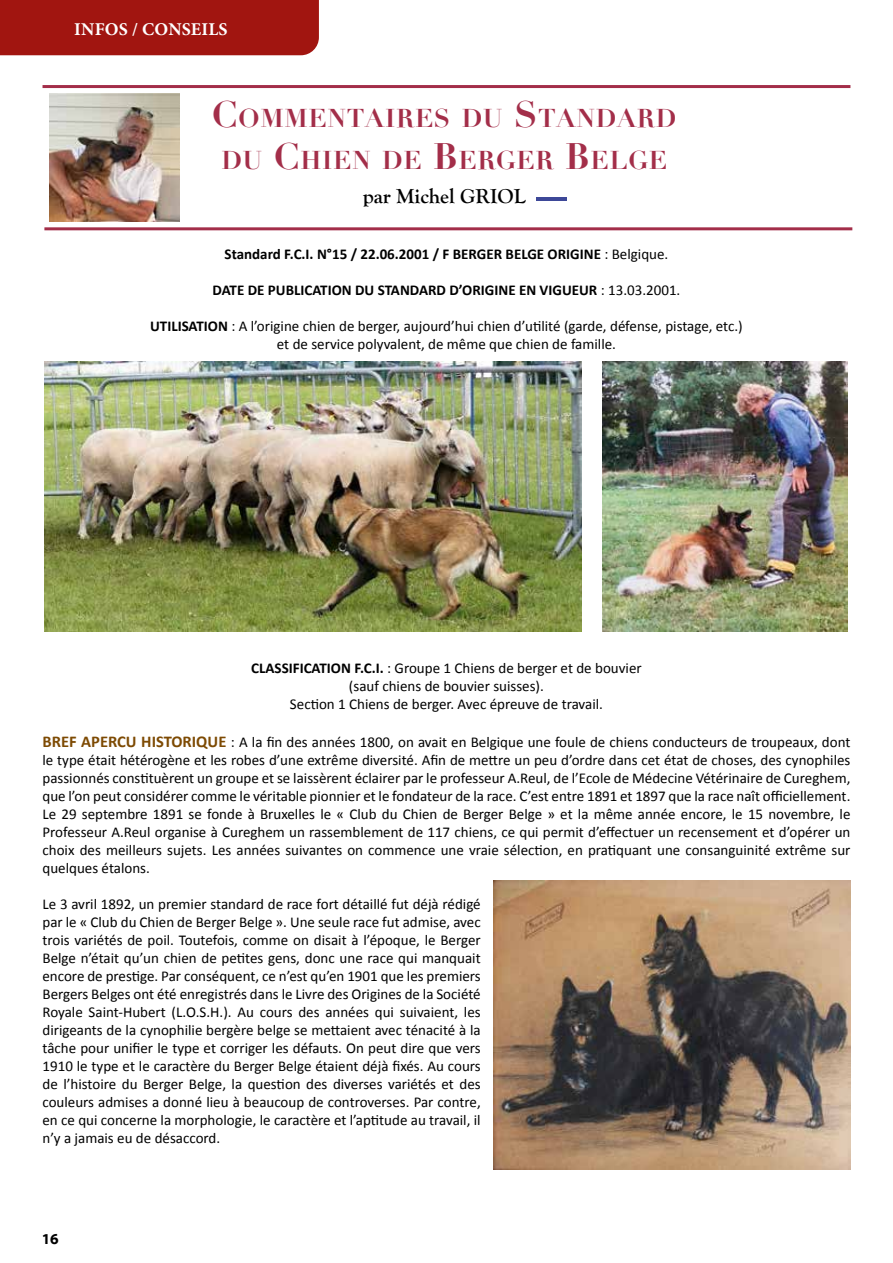
<style>
.page{position:relative;width:893px;height:1263px;background:#fff}
.page>*{position:absolute;margin:0;border:0;box-sizing:border-box;transform-origin:0 0}
.t1{font:700 25.2px/42px "Didot";letter-spacing:.03em;color:#a32e49;text-align:center}
.t2{font:700 21px "Goudy Old Style T";color:#000}
.t3{font:700 18px "Minion Pro";letter-spacing:.01em;color:#fff}
.t4{font:15px/18px "Calibri";color:#000;text-align:center}
.t5{font:700 15px "Calibri";color:#000}
.t6{font:700 15px "Myriad Web Pro";color:#000}
.s1{font-size:36px}
.s2{font-weight:400}
.s3{font-weight:700}
.s4{font-weight:700;font-size:16.5px;color:#7d4a03}
</style>
<div class="page">
<div style="left:0;top:0;width:319px;height:55px;background:#a11510"></div>
<hr style="left:44px;top:227px;width:808px;height:3px;background:#a32e49">
<hr style="left:43px;top:85px;width:807px;height:3px;background:#a32e49">
<img style="left:44px;top:361px;width:538px;height:271px">
<img style="left:602px;top:361px;width:246px;height:271px">
<img style="left:493px;top:880px;width:357px;height:289px">
<hr style="left:536px;top:198px;width:31px;height:3px;background:#3d4898">
<img style="left:50px;top:94px;width:130px;height:127px">
<p class="t3" style="left:74px;top:17px;width:155px">INFOS / CONSEILS</p>
<h1 class="t1" style="left:212px;top:97px;width:466px"><span class="s1">C</span>OMMENTAIRES DU <span class="s1">S</span> TANDARD<br>DU <span class="s1">C</span>HIEN DE <span class="s1">B</span>ERGER <span class="s1">B</span>ELGE</h1>
<h2 class="t2" style="left:363px;top:185px;width:164px">par Michel GRIOL</h2>
<p class="t5" style="left:225px;top:244px;width:445px">Standard F.C.I. N°15 / 22.06.2001 / F BERGER BELGE ORIGINE <span class="s2">: Belgique.</span></p>
<p class="t5" style="left:213px;top:280px;width:469px">DATE DE PUBLICATION DU STANDARD D’ORIGINE EN VIGUEUR <span class="s2">: 13.03.2001.</span></p>
<p class="t4" style="left:150px;top:317px;width:594px"><span class="s3">UTILISATION</span> : A l’origine chien de berger, aujourd’hui chien d’utilité (garde, défense, pistage, etc.) et de service polyvalent, de même que chien de famille.</p>
<p class="t4" style="left:251px;top:659px;width:392px"><span class="s3">CLASSIFICATION F.C.I.</span> : Groupe 1 Chiens de berger et de bouvier (sauf chiens de bouvier suisses).<br>Section 1 Chiens de berger. Avec épreuve de travail.</p>
<p class="t4" style="left:43px;top:733px;width:809px;text-align:justify"><span class="s4">BREF APERCU HISTORIQUE</span> : A la fin des années 1800, on avait en Belgique une foule de chiens conducteurs de troupeaux, dont le type était hétérogène et les robes d’une extrême diversité. Afin de mettre un peu d’ordre dans cet état de choses, des cynophiles passionnés constituèrent un groupe et se laissèrent éclairer par le professeur A.Reul, de l’Ecole de Médecine Vétérinaire de Cureghem, que l’on peut considérer comme le véritable pionnier et le fondateur de la race. C’est entre 1891 et 1897 que la race naît officiellement.<br>Le 29 septembre 1891 se fonde à Bruxelles le « Club du Chien de Berger Belge » et la même année encore, le 15 novembre, le Professeur A.Reul organise à Cureghem un rassemblement de 117 chiens, ce qui permit d’effectuer un recensement et d’opérer un choix des meilleurs sujets. Les années suivantes on commence une vraie sélection, en pratiquant une consanguinité extrême sur quelques étalons.</p>
<p class="t4" style="left:43px;top:895px;width:440px;text-align:justify">Le 3 avril 1892, un premier standard de race fort détaillé fut déjà rédigé par le « Club du Chien de Berger Belge ». Une seule race fut admise, avec trois variétés de poil. Toutefois, comme on disait à l’époque, le Berger Belge n’était qu’un chien de petites gens, donc une race qui manquait encore de prestige. Par conséquent, ce n’est qu’en 1901 que les premiers Bergers Belges ont été enregistrés dans le Livre des Origines de la Société Royale Saint-Hubert (L.O.S.H.). Au cours des années qui suivaient, les dirigeants de la cynophilie bergère belge se mettaient avec ténacité à la tâche pour unifier le type et corriger les défauts. On peut dire que vers 1910 le type et le caractère du Berger Belge étaient déjà fixés. Au cours de l’histoire du Berger Belge, la question des diverses variétés et des couleurs admises a donné lieu à beaucoup de controverses. Par contre, en ce qui concerne la morphologie, le caractère et l’aptitude au travail, il n’y a jamais eu de désaccord.</p>
<p class="t6" style="left:42px;top:1230px;width:19px">16</p>
</div>
